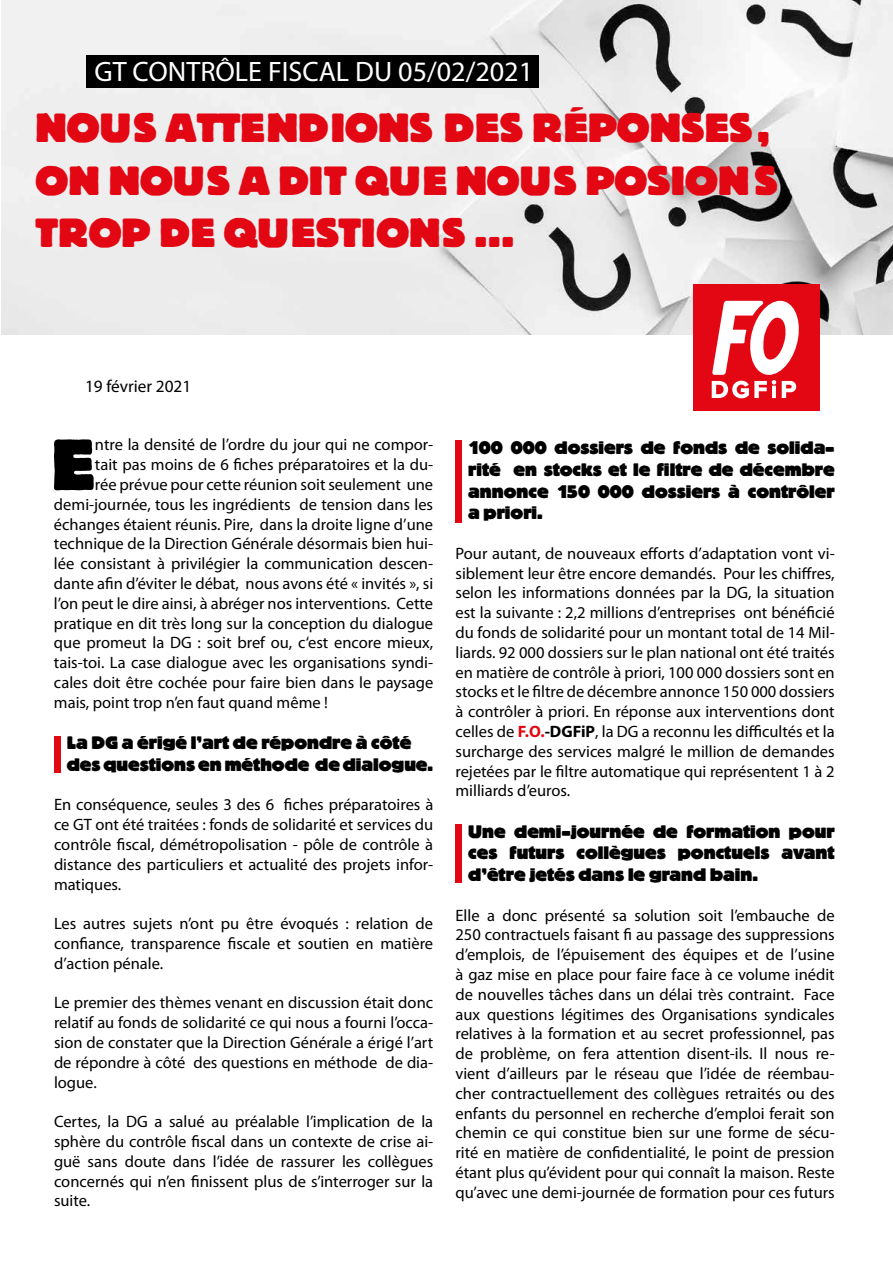
<style>
.page{position:relative;width:893px;height:1263px;background:#fff}
.page>*{position:absolute;margin:0;border:0;box-sizing:border-box;transform-origin:0 0}
.t1{font:800 71.7px "Block BE";color:#000}
.t2{font:800 40.5px/52.3px "Block BE";color:#e30613}
.t3{font:28.2px "Myriad Pro";color:#fff}
.t4{font:800 18px/21.6px "Block BE";color:#000;text-align:justify}
.t5{font:17.25px "Myriad Pro";color:#000}
.t6{font:16.5px/19.8px "Myriad Pro";color:#000;text-align:justify}
.s1{font-weight:700;color:#e30713}
.s2{font-weight:700}
</style>
<div class="page">
<img style="left:1px;top:0;width:892px;height:335px">
<div style="left:86px;top:55px;width:453px;height:32px;background:#000"></div>
<div style="left:693px;top:284px;width:126px;height:126px;background:#e30613"></div>
<svg style="left:712px;top:301px;width:87px;height:97px"></svg>
<div style="left:54px;top:737px;width:7px;height:36px;background:#e30713"></div>
<div style="left:455px;top:441px;width:7px;height:82px;background:#e30713"></div>
<div style="left:455px;top:824px;width:7px;height:59px;background:#e30713"></div>
<h3 class="t3" style="left:94px;top:54px;width:440px">GT CONTRÔLE FISCAL DU 05/02/2021</h3>
<h2 class="t2" style="left:36px;top:102px;width:744px">NOUS ATTENDIONS DES RÉPONSES,<br>ON NOUS A DIT QUE NOUS POSIONS<br>TROP DE QUESTIONS …</h2>
<p class="t5" style="left:85px;top:376px;width:108px">19 février 2021</p>
<h1 class="t1" style="left:52px;top:425px;width:45px">E</h1>
<p class="t6" style="left:95px;top:435px;width:340px">ntre la densité de l’ordre du jour qui ne compor-</p>
<p class="t6" style="left:95px;top:454px;width:340px">tait pas moins de 6 fiches préparatoires et la du-</p>
<p class="t6" style="left:95px;top:474px;width:340px">rée prévue pour cette réunion soit seulement une</p>
<p class="t6" style="left:54px;top:494px;width:381px">demi-journée, tous les ingrédients de tension dans les</p>
<p class="t6" style="left:54px;top:514px;width:381px">échanges étaient réunis. Pire, dans la droite ligne d’une</p>
<p class="t6" style="left:54px;top:534px;width:381px">technique de la Direction Générale désormais bien hui-</p>
<p class="t6" style="left:54px;top:553px;width:381px">lée consistant à privilégier la communication descen-</p>
<p class="t6" style="left:54px;top:573px;width:381px">dante afin d’éviter le débat, nous avons été « invités », si</p>
<p class="t6" style="left:54px;top:593px;width:381px">l’on peut le dire ainsi, à abréger nos interventions. Cette</p>
<p class="t6" style="left:54px;top:613px;width:381px">pratique en dit très long sur la conception du dialogue</p>
<p class="t6" style="left:54px;top:633px;width:381px">que promeut la DG : soit bref ou, c‘est encore mieux,</p>
<p class="t6" style="left:54px;top:652px;width:381px">tais-toi. La case dialogue avec les organisations syndi-</p>
<p class="t6" style="left:54px;top:672px;width:381px">cales doit être cochée pour faire bien dans le paysage</p>
<p class="t6" style="left:54px;top:692px;width:275px">mais, point trop n’en faut quand même !</p>
<p class="t4" style="left:67px;top:732px;width:368px">La DG a érigé l’art de répondre à côté des questions en méthode de dialogue.</p>
<p class="t6" style="left:54px;top:795px;width:381px">En conséquence, seules 3 des 6 fiches préparatoires à ce GT ont été traitées : fonds de solidarité et services du contrôle fiscal, démétropolisation - pôle de contrôle à distance des particuliers et actualité des projets infor&shy;matiques.</p>
<p class="t6" style="left:54px;top:913px;width:381px">Les autres sujets n’ont pu être évoqués : relation de confiance, transparence fiscale et soutien en matière d’action pénale.</p>
<p class="t6" style="left:54px;top:993px;width:381px">Le premier des thèmes venant en discussion était donc relatif au fonds de solidarité ce qui nous a fourni l’occa&shy;sion de constater que la Direction Générale a érigé l’art de répondre à côté des questions en méthode de dia&shy;logue.</p>
<p class="t6" style="left:54px;top:1111px;width:381px">Certes, la DG a salué au préalable l’implication de la sphère du contrôle fiscal dans un contexte de crise ai&shy;guë sans doute dans l’idée de rassurer les collègues concernés qui n’en finissent plus de s’interroger sur la suite.</p>
<p class="t4" style="left:468px;top:437px;width:368px">100 000 dossiers de fonds de solida&shy;rité en stocks et le filtre de décembre annonce 150 000 dossiers à contrôler a priori.</p>
<p class="t6" style="left:455px;top:543px;width:381px">Pour autant, de nouveaux efforts d’adaptation vont vi&shy;siblement leur être encore demandés. Pour les chiffres, selon les informations données par la DG, la situation est la suivante : 2,2 millions d’entreprises ont bénéficié du fonds de solidarité pour un montant total de 14 Mil&shy;liards. 92 000 dossiers sur le plan national ont été traités en matière de contrôle à priori, 100 000 dossiers sont en stocks et le filtre de décembre annonce 150 000 dossiers à contrôler à priori. En réponse aux interventions dont celles de <span class="s1">F.O.</span><span class="s2">-DGFiP</span>, la DG a reconnu les difficultés et la surcharge des services malgré le million de demandes rejetées par le filtre automatique qui représentent 1 à 2 milliards d’euros.</p>
<p class="t4" style="left:468px;top:820px;width:368px">Une demi-journée de formation pour ces futurs collègues ponctuels avant d’être jetés dans le grand bain.</p>
<p class="t6" style="left:455px;top:905px;width:381px">Elle a donc présenté sa solution soit l’embauche de 250 contractuels faisant fi au passage des suppressions d’emplois, de l’épuisement des équipes et de l’usine à gaz mise en place pour faire face à ce volume inédit de nouvelles tâches dans un délai très contraint. Face aux questions légitimes des Organisations syndicales relatives à la formation et au secret professionnel, pas de problème, on fera attention disent-ils. Il nous re&shy;vient d’ailleurs par le réseau que l’idée de réembau&shy;cher contractuellement des collègues retraités ou des enfants du personnel en recherche d’emploi ferait son chemin ce qui constitue bien sur une forme de sécu&shy;rité en matière de confidentialité, le point de pression étant plus qu’évident pour qui connaît la maison. Reste qu’avec une demi-journée de formation pour ces futurs</p>
</div>
